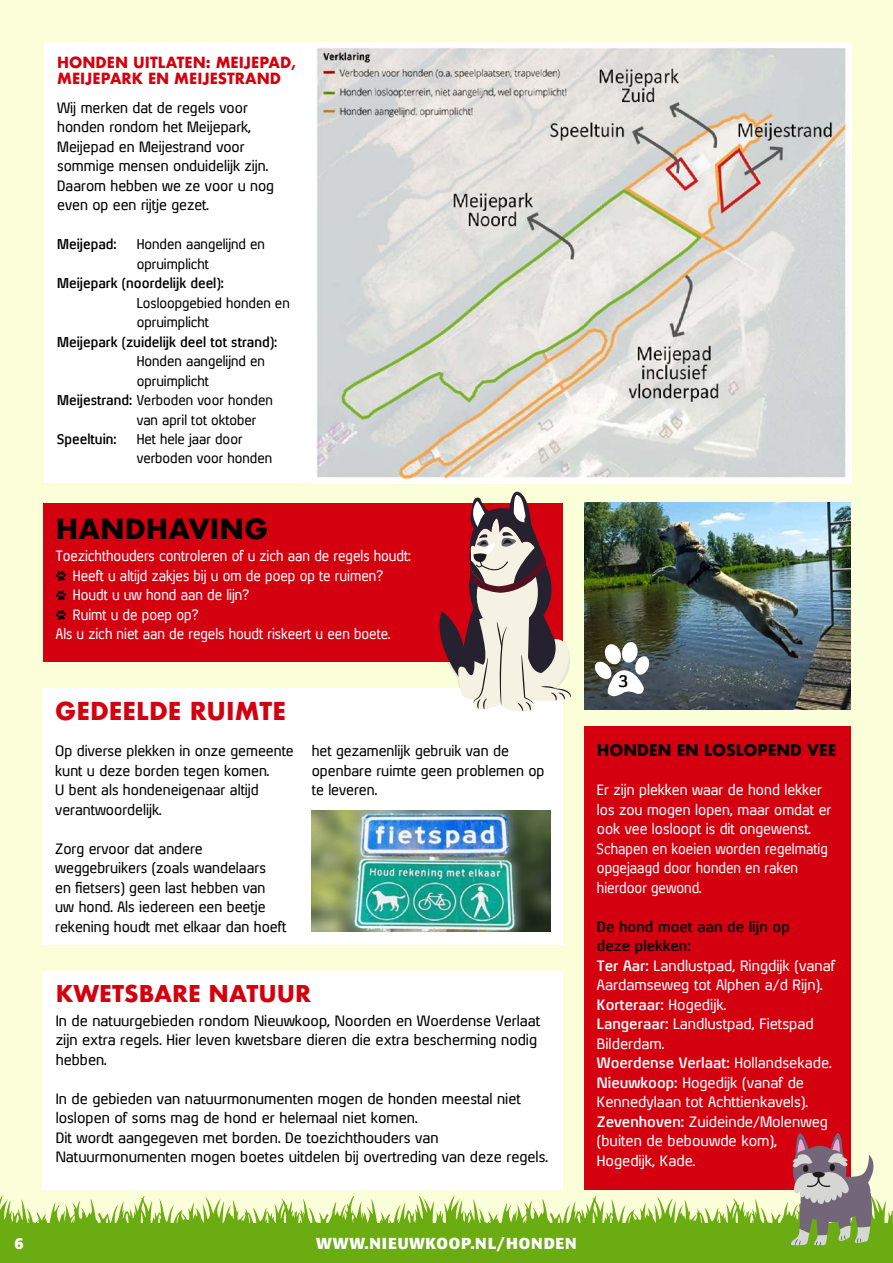
<style>
.page{position:relative;width:893px;height:1263px;background:#fff}
.page>*{position:absolute;margin:0;border:0;box-sizing:border-box;transform-origin:0 0}
.t1{font:700 27px "Futura";color:#000}
.t2{font:700 24px "Futura";color:#d4000f}
.t3{font:700 22.5px "Futura";color:#d4000f}
.t4{font:700 16.2px "Xenu";color:#000;scale:1.04 1}
.t5{font:700 15.75px "Formata";letter-spacing:.05em;color:#fff}
.t6{font:700 15.75px "Futura";color:#000;scale:.96 1}
.t7{font:700 15px/16.5px "Futura";color:#d4000f;scale:.96 1}
.t8{font:14.25px/19.5px "Xenu";color:#000}
.t9{font:14.25px/19.5px "Xenu";color:#fff;scale:1.04 1}
.t10{font:14.25px/19.5px "Xenu";color:#fff;scale:.95 1}
.t11{font:14.25px/19.5px "Xenu";color:#fff}
.t12{font:13.5px/19.5px "Xenu";color:#000}
.t13{font:700 13.5px "Xenu";color:#000}
.s1{font-weight:700}
.s2{font-weight:700;color:#000}
</style>
<div class="page">
<div style="left:0;top:0;width:893px;height:1241px;background:#fbffd9"></div>
<div style="left:44px;top:43px;width:268px;height:440px;background:#fff"></div>
<img style="left:584px;top:502px;width:266px;height:207px">
<div style="left:0;top:1224px;width:893px;height:39px;background:#6aac12"></div>
<div style="left:43px;top:688px;width:520px;height:256px;background:#fff"></div>
<img style="left:312px;top:811px;width:238px;height:121px">
<div style="left:43px;top:504px;width:520px;height:158px;background:#d4000f"></div>
<div style="left:584px;top:726px;width:266px;height:463px;background:#d4000f"></div>
<img style="left:312px;top:43px;width:539px;height:440px">
<div style="left:43px;top:970px;width:520px;height:219px;background:#fff"></div>
<svg style="left:439px;top:491px;width:132px;height:220px"></svg>
<svg style="left:0;top:1124px;width:893px;height:122px"></svg>
<svg style="left:594px;top:641px;width:56px;height:58px;background:#9a9d9a"></svg>
<svg style="left:56px;top:571px;width:10px;height:10px"></svg>
<svg style="left:56px;top:590px;width:10px;height:11px"></svg>
<svg style="left:56px;top:610px;width:10px;height:10px"></svg>
<p class="t7" style="left:57px;top:54px;width:250px">HONDEN UITLATEN: MEIJEPAD,<br>MEIJEPARK EN MEIJESTRAND</p>
<p class="t8" style="left:57px;top:97px;width:218px">Wij merken dat de regels voor honden rondom het Meijepark,<br>Meijepad en Meijestrand voor sommige mensen onduidelijk zijn.<br>Daarom hebben we ze voor u nog even op een rijtje gezet.</p>
<p class="t13" style="left:57px;top:236px;width:61px">Meijepad:</p>
<p class="t12" style="left:137px;top:234px;width:130px">Honden aangelijnd en opruimplicht</p>
<p class="t13" style="left:57px;top:275px;width:168px">Meijepark (noordelijk deel):</p>
<p class="t12" style="left:137px;top:293px;width:155px">Losloopgebied honden en opruimplicht</p>
<p class="t13" style="left:57px;top:333px;width:222px">Meijepark (zuidelijk deel tot strand):</p>
<p class="t12" style="left:137px;top:351px;width:130px">Honden aangelijnd en</p>
<p class="t12" style="left:137px;top:371px;width:74px">opruimplicht</p>
<p class="t12" style="left:57px;top:390px;width:217px"><span class="s1">Meijestrand:</span> Verboden voor honden</p>
<p class="t12" style="left:137px;top:410px;width:121px">van april tot oktober</p>
<p class="t13" style="left:57px;top:431px;width:61px">Speeltuin:</p>
<p class="t12" style="left:137px;top:429px;width:137px">Het hele jaar door verboden voor honden</p>
<h1 class="t1" style="left:56px;top:509px;width:214px">HANDHAVING</h1>
<p class="t10" style="left:56px;top:546px;width:375px">Toezichthouders controleren of u zich aan de regels houdt:</p>
<p class="t10" style="left:56px;top:565px;width:346px">• Heeft u altijd zakjes bij u om de poep op te ruimen?</p>
<p class="t10" style="left:56px;top:585px;width:205px">• Houdt u uw hond aan de lijn?</p>
<p class="t10" style="left:56px;top:604px;width:354px">• Ruimt u de poep op?<br>Als u zich niet aan de regels houdt riskeert u een boete.</p>
<h2 class="t2" style="left:55px;top:694px;width:232px">GEDEELDE RUIMTE</h2>
<p class="t8" style="left:55px;top:741px;width:240px">Op diverse plekken in onze gemeente kunt u deze borden tegen komen.<br>U bent als hondeneigenaar altijd verantwoordelijk.</p>
<p class="t8" style="left:55px;top:838px;width:233px">Zorg ervoor dat andere weggebruikers (zoals wandelaars<br>en fietsers) geen last hebben van uw hond. Als iedereen een beetje rekening houdt met elkaar dan hoeft</p>
<p class="t8" style="left:312px;top:741px;width:234px">het gezamenlijk gebruik van de openbare ruimte geen problemen op te leveren.</p>
<h3 class="t3" style="left:56px;top:977px;width:257px">KWETSBARE NATUUR</h3>
<p class="t8" style="left:56px;top:1011px;width:486px">In de natuurgebieden rondom Nieuwkoop, Noorden en Woerdense Verlaat zijn extra regels. Hier leven kwetsbare dieren die extra bescherming nodig hebben.</p>
<p class="t8" style="left:56px;top:1089px;width:494px">In de gebieden van natuurmonumenten mogen de honden meestal niet loslopen of soms mag de hond er helemaal niet komen.<br>Dit wordt aangegeven met borden. De toezichthouders van Natuurmonumenten mogen boetes uitdelen bij overtreding van deze regels.</p>
<p class="t4" style="left:618px;top:672px;width:11px">3</p>
<p class="t6" style="left:597px;top:739px;width:251px">HONDEN EN LOSLOPEND VEE</p>
<p class="t11" style="left:597px;top:780px;width:236px">Er zijn plekken waar de hond lekker los zou mogen lopen, maar omdat er ook vee losloopt is dit ongewenst.<br>Schapen en koeien worden regelmatig opgejaagd door honden en raken hierdoor gewond.</p>
<p class="t9" style="left:597px;top:916px;width:231px"><span class="s2">De hond moet aan de lijn op<br>deze plekken:<br></span><span class="s1">Ter Aar:</span> Landlustpad, Ringdijk (vanaf<br>Aardamseweg tot Alphen a/d Rijn).<br><span class="s1">Korteraar:</span> Hogedijk.<br><span class="s1">Langeraar:</span> Landlustpad, Fietspad<br>Bilderdam.<br><span class="s1">Woerdense Verlaat:</span> Hollandsekade.<br><span class="s1">Nieuwkoop:</span> Hogedijk (vanaf de<br>Kennedylaan tot Achttienkavels).<br><span class="s1">Zevenhoven:</span> Zuideinde/Molenweg (buiten de bebouwde kom),<br>Hogedijk, Kade.</p>
<p class="t5" style="left:15px;top:1233px;width:11px">6</p>
<p class="t5" style="left:316px;top:1233px;width:262px">WWW.NIEUWKOOP.NL/HONDEN</p>
</div>
